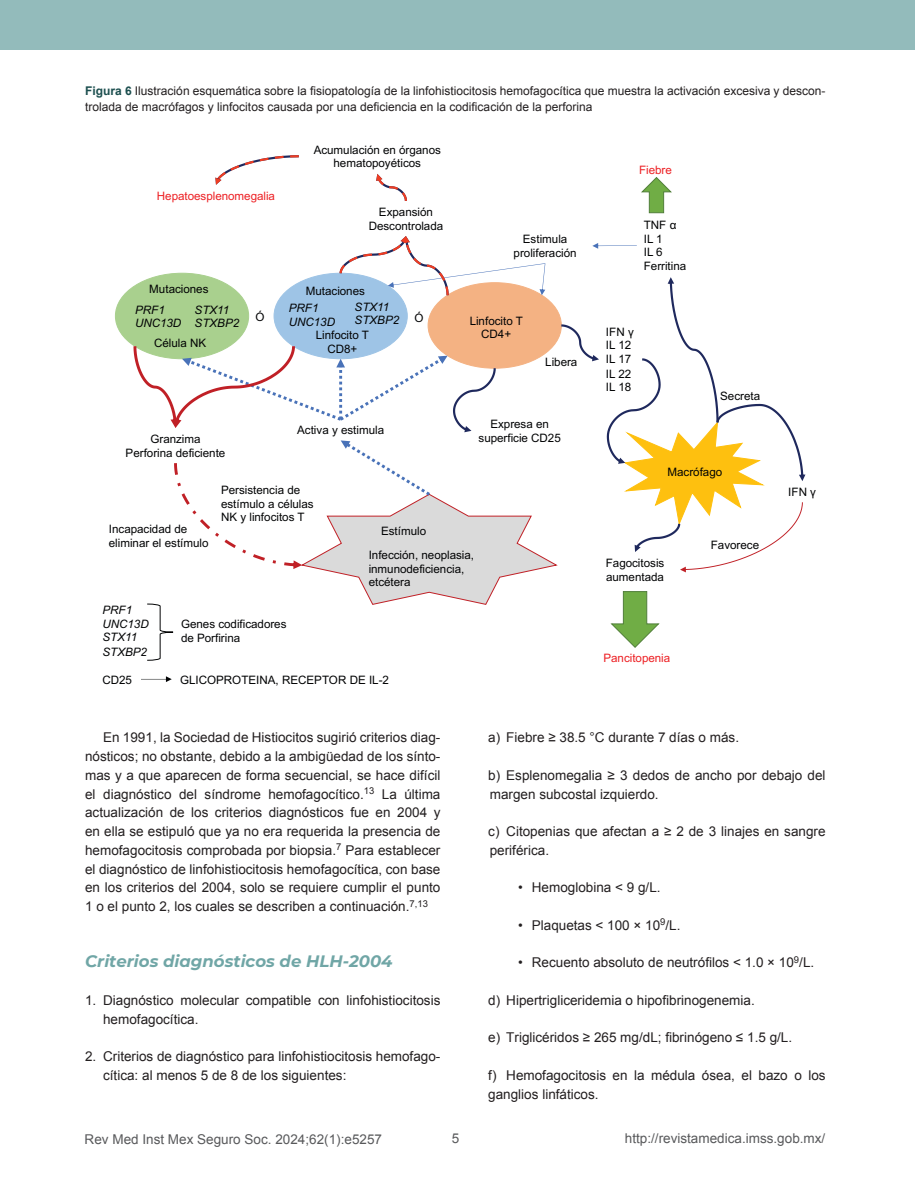
<style>
.page{position:relative;width:915px;height:1191px;background:#fff}
.page>*{position:absolute;margin:0;border:0;box-sizing:border-box;transform-origin:0 0}
.t1{font:italic 700 16.5px "Montserrat";color:#70a6a6}
.t2{font:13.5px/18.8px "Arial";color:#231f20}
.t3{font:13.5px "Arial";color:#58595b}
.t4{font:12px/16.5px "Arial";color:#231f20}
.t5{font:11.55px/13.5px "Arial";letter-spacing:-.005em;color:#020304}
.t6{font:italic 11.55px/13.5px "Arial";color:#020304}
.t7{font:11.55px "Arial";letter-spacing:-.005em;color:#ed2024}
.s1{font-weight:700;color:#1c4f4f}
</style>
<div class="page">
<div style="left:0;top:0;width:914px;height:50px;background:#93bbbb"></div>
<div style="left:115px;top:273px;width:133px;height:86px;background:#a9d08e;border-radius:50%"></div>
<div style="left:274px;top:273px;width:133px;height:86px;background:#9ec4e6;border-radius:50%"></div>
<div style="left:428px;top:283px;width:133px;height:85px;background:#f4b283;border-radius:50%"></div>
<svg style="left:453px;top:368px;width:42px;height:64px"></svg>
<svg style="left:561px;top:324px;width:37px;height:37px"></svg>
<svg style="left:641px;top:177px;width:31px;height:37px"></svg>
<svg style="left:610px;top:591px;width:50px;height:57px"></svg>
<svg style="left:592px;top:243px;width:44px;height:6px"></svg>
<svg style="left:133px;top:346px;width:314px;height:82px"></svg>
<svg style="left:606px;top:277px;width:199px;height:295px"></svg>
<svg style="left:339px;top:236px;width:206px;height:59px"></svg>
<svg style="left:376px;top:174px;width:31px;height:27px"></svg>
<svg style="left:215px;top:155px;width:84px;height:30px"></svg>
<svg style="left:141px;top:676px;width:31px;height:6px"></svg>
<svg style="left:147px;top:440px;width:411px;height:221px"></svg>
<p class="t4" style="left:85px;top:82px;width:741px"><span class="s1">Figura 6</span> Ilustración esquemática sobre la fisiopatología de la linfohistiocitosis hemofagocítica que muestra la activación excesiva y descon&shy;trolada de macrófagos y linfocitos causada por una deficiencia en la codificación de la perforina</p>
<p class="t7" style="left:157px;top:188px;width:120px">Hepatoesplenomegalia</p>
<p class="t5" style="left:313px;top:143px;width:129px;text-align:center">Acumulación en órganos hematopoyéticos</p>
<p class="t5" style="left:368px;top:205px;width:76px;text-align:center">Expansión<br>Descontrolada</p>
<p class="t5" style="left:149px;top:282px;width:61px">Mutaciones</p>
<p class="t5" style="left:306px;top:284px;width:61px">Mutaciones</p>
<p class="t6" style="left:135px;top:303px;width:48px">PRF1<br>UNC13D</p>
<p class="t6" style="left:194px;top:303px;width:46px">STX11<br>STXBP2</p>
<p class="t6" style="left:289px;top:302px;width:48px">PRF1<br>UNC13D</p>
<p class="t6" style="left:354px;top:300px;width:46px">STX11<br>STXBP2</p>
<p class="t5" style="left:255px;top:310px;width:11px">Ó</p>
<p class="t5" style="left:414px;top:311px;width:11px">Ó</p>
<p class="t5" style="left:154px;top:336px;width:53px">Célula NK</p>
<p class="t5" style="left:315px;top:328px;width:55px;text-align:center">Linfocito T<br>CD8+</p>
<p class="t5" style="left:126px;top:432px;width:101px;text-align:center">Granzima<br>Perforina deficiente</p>
<p class="t5" style="left:297px;top:423px;width:88px">Activa y estimula</p>
<p class="t5" style="left:513px;top:232px;width:64px;text-align:center">Estimula proliferación</p>
<p class="t5" style="left:469px;top:314px;width:55px;text-align:center">Linfocito T<br>CD4+</p>
<p class="t5" style="left:545px;top:355px;width:34px">Libera</p>
<p class="t5" style="left:478px;top:417px;width:84px;text-align:center">Expresa en superficie CD25</p>
<p class="t5" style="left:109px;top:522px;width:101px">Incapacidad de eliminar el estímulo</p>
<p class="t5" style="left:221px;top:483px;width:94px">Persistencia de estímulo a células<br>NK y linfocitos T</p>
<p class="t5" style="left:368px;top:519px;width:107px;line-height:23.9px;text-indent:12px">Estímulo<br>Infección, neoplasia,</p>
<p class="t5" style="left:368px;top:561px;width:97px">inmunodeficiencia, etcétera</p>
<p class="t6" style="left:102px;top:603px;width:48px">PRF1<br>UNC13D<br>STX11</p>
<p class="t6" style="left:102px;top:645px;width:46px">STXBP2</p>
<p class="t5" style="left:102px;top:673px;width:31px">CD25</p>
<p class="t5" style="left:180px;top:673px;width:210px">GLICOPROTEINA, RECEPTOR DE IL-2</p>
<p class="t5" style="left:181px;top:617px;width:107px">Genes codificadores de Porfirina</p>
<p class="t7" style="left:638px;top:162px;width:34px">Fiebre</p>
<p class="t5" style="left:643px;top:218px;width:44px">TNF α<br>IL 1<br>IL 6<br>Ferritina</p>
<p class="t5" style="left:605px;top:325px;width:29px">IFN γ<br>IL 12<br>IL 17</p>
<p class="t5" style="left:605px;top:366px;width:27px">IL 22<br>IL 18</p>
<p class="t5" style="left:720px;top:389px;width:41px">Secreta</p>
<p class="t5" style="left:667px;top:465px;width:56px">Macrófago</p>
<p class="t5" style="left:710px;top:538px;width:50px">Favorece</p>
<p class="t5" style="left:605px;top:556px;width:60px">Fagocitosis aumentada</p>
<p class="t7" style="left:603px;top:650px;width:68px">Pancitopenia</p>
<p class="t5" style="left:788px;top:485px;width:29px">IFN γ</p>
<p class="t2" style="left:85px;top:728px;width:357px;text-align:justify;text-indent:18px">En 1991, la Sociedad de Histiocitos sugirió criterios diag&shy;nósticos; no obstante, debido a la ambigüedad de los sínto&shy;mas y a que aparecen de forma secuencial, se hace difícil el diagnóstico del síndrome hemofagocítico.<sup>13</sup> La última actualización de los criterios diagnósticos fue en 2004 y en ella se estipuló que ya no era requerida la presencia de hemofagocitosis comprobada por biopsia.<sup>7</sup> Para establecer el diagnóstico de linfohistiocitosis hemofagocítica, con base en los criterios del 2004, solo se requiere cumplir el punto 1 o el punto 2, los cuales se describen a continuación.<sup>7,13</sup></p>
<p class="t1" style="left:85px;top:949px;width:309px">Criterios diagnósticos de HLH-2004</p>
<p class="t2" style="left:103px;top:991px;width:339px;text-indent:-18px">1. Diagnóstico molecular compatible con linfohistiocitosis hemofagocítica.</p>
<p class="t2" style="left:103px;top:1047px;width:339px;text-indent:-18px">2. Criterios de diagnóstico para linfohistiocitosis hemofago&shy;cítica: al menos 5 de 8 de los siguientes:</p>
<p class="t2" style="left:488px;top:728px;width:252px">a) Fiebre ≥ 38.5 °C durante 7 días o más.</p>
<p class="t2" style="left:488px;top:766px;width:339px">b) Esplenomegalia ≥ 3 dedos de ancho por debajo del margen subcostal izquierdo.</p>
<p class="t2" style="left:488px;top:822px;width:339px">c) Citopenias que afectan a ≥ 2 de 3 linajes en sangre periférica.</p>
<p class="t2" style="left:518px;top:878px;width:144px">• Hemoglobina &lt; 9 g/L.</p>
<p class="t2" style="left:518px;top:916px;width:164px">• Plaquetas &lt; 100 × 10<sup>9</sup>/L.</p>
<p class="t2" style="left:518px;top:953px;width:297px">• Recuento absoluto de neutrófilos &lt; 1.0 × 10<sup>9</sup>/L.</p>
<p class="t2" style="left:488px;top:991px;width:268px">d) Hipertrigliceridemia o hipofibrinogenemia.</p>
<p class="t2" style="left:488px;top:1028px;width:305px">e) Triglicéridos ≥ 265 mg/dL; fibrinógeno ≤ 1.5 g/L.</p>
<p class="t2" style="left:488px;top:1066px;width:339px">f) Hemofagocitosis en la médula ósea, el bazo o los ganglios linfáticos.</p>
<p class="t3" style="left:85px;top:1130px;width:299px">Rev Med Inst Mex Seguro Soc. 2024;62(1):e5257</p>
<p class="t3" style="left:451px;top:1129px;width:9px">5</p>
<p class="t3" style="left:624px;top:1129px;width:202px">http://revistamedica.imss.gob.mx/</p>
</div>
